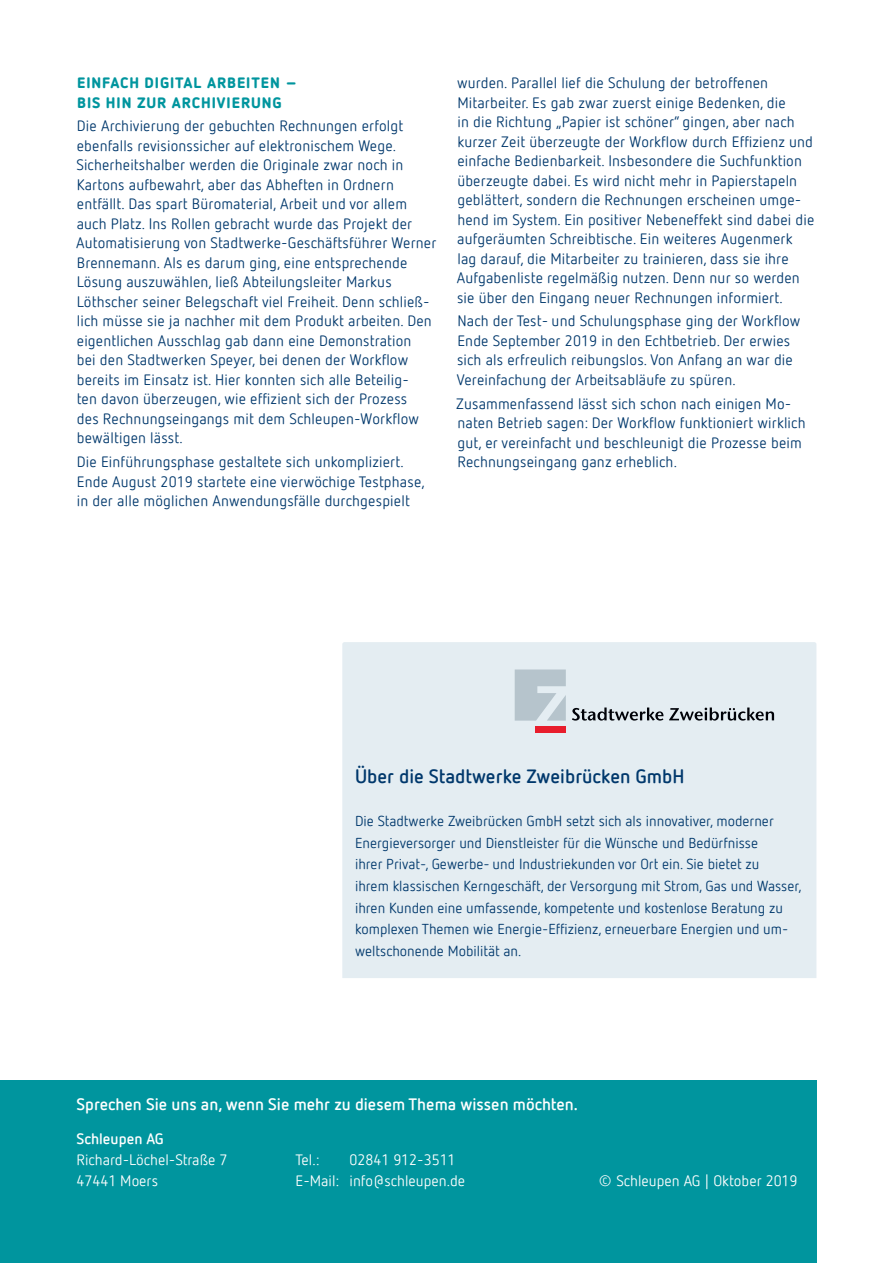
<style>
.page{position:relative;width:893px;height:1263px;background:#fff}
.page>*{position:absolute;margin:0;border:0;box-sizing:border-box;transform-origin:0 0}
.t1{font:700 19.2px "Netto Offc";color:#00386c}
.t2{font:700 16.5px "Netto Offc";color:#fff}
.t3{font:15px/19.5px "Netto Offc";letter-spacing:.01em;color:#00386c}
.t4{font:15px/21px "Netto Offc";color:#fff}
.t5{font:900 15px/19.5px "Netto Offc";letter-spacing:.06em;color:#00959e}
.t6{font:700 15px "Netto Offc";color:#fff}
.t7{font:14.4px/21.6px "Netto Offc";color:#00386c}
</style>
<div class="page">
<div style="left:342px;top:642px;width:474px;height:336px;background:#e4edf2"></div>
<svg style="left:572px;top:707px;width:91px;height:14px"></svg>
<svg style="left:669px;top:707px;width:105px;height:14px"></svg>
<svg style="left:515px;top:669px;width:51px;height:52px;background:#bfccd3"></svg>
<div style="left:535px;top:727px;width:31px;height:6px;background:#e81d2c"></div>
<div style="left:0;top:1080px;width:816px;height:183px;background:#00959e"></div>
<p class="t5" style="left:77px;top:73px;width:221px">EINFACH DIGITAL ARBEITEN –<br>BIS HIN ZUR ARCHIVIERUNG</p>
<p class="t3" style="left:76px;top:116px;width:362px">Die Archivierung der gebuchten Rechnungen erfolgt ebenfalls revisionssicher auf elektronischem Wege.<br>Sicherheitshalber werden die Originale zwar noch in Kartons aufbewahrt, aber das Abheften in Ordnern entfällt. Das spart Büromaterial, Arbeit und vor allem auch Platz. Ins Rollen gebracht wurde das Projekt der Automatisierung von Stadtwerke-Geschäftsführer Werner Brennemann. Als es darum ging, eine entsprechende Lösung auszuwählen, ließ Abteilungsleiter Markus Löthscher seiner Belegschaft viel Freiheit. Denn schließ&shy;lich müsse sie ja nachher mit dem Produkt arbeiten. Den eigentlichen Ausschlag gab dann eine Demonstration<br>bei den Stadtwerken Speyer, bei denen der Workflow bereits im Einsatz ist. Hier konnten sich alle Beteilig-<br>ten davon überzeugen, wie effizient sich der Prozess<br>des Rechnungseingangs mit dem Schleupen-Workflow bewältigen lässt.</p>
<p class="t3" style="left:77px;top:452px;width:350px">Die Einführungsphase gestaltete sich unkompliziert.<br>Ende August 2019 startete eine vierwöchige Testphase, in der alle möglichen Anwendungsfälle durchgespielt</p>
<p class="t3" style="left:457px;top:73px;width:359px">wurden. Parallel lief die Schulung der betroffenen Mitarbeiter. Es gab zwar zuerst einige Bedenken, die<br>in die Richtung „Papier ist schöner“ gingen, aber nach kurzer Zeit überzeugte der Workflow durch Effizienz und einfache Bedienbarkeit. Insbesondere die Suchfunktion überzeugte dabei. Es wird nicht mehr in Papierstapeln geblättert, sondern die Rechnungen erscheinen umge&shy;hend im System. Ein positiver Nebeneffekt sind dabei die aufgeräumten Schreibtische. Ein weiteres Augenmerk lag darauf, die Mitarbeiter zu trainieren, dass sie ihre Aufgabenliste regelmäßig nutzen. Denn nur so werden sie über den Eingang neuer Rechnungen informiert.</p>
<p class="t3" style="left:457px;top:311px;width:345px">Nach der Test- und Schulungsphase ging der Workflow Ende September 2019 in den Echtbetrieb. Der erwies sich als erfreulich reibungslos. Von Anfang an war die Vereinfachung der Arbeitsabläufe zu spüren.</p>
<p class="t3" style="left:456px;top:393px;width:351px">Zusammenfassend lässt sich schon nach einigen Mo&shy;naten Betrieb sagen: Der Workflow funktioniert wirklich gut, er vereinfacht und beschleunigt die Prozesse beim Rechnungseingang ganz erheblich.</p>
<p class="t1" style="left:355px;top:764px;width:331px">Über die Stadtwerke Zweibrücken GmbH</p>
<p class="t7" style="left:355px;top:810px;width:448px">Die Stadtwerke Zweibrücken GmbH setzt sich als innovativer, moderner Energieversorger und Dienstleister für die Wünsche und Bedürfnisse<br>ihrer Privat-, Gewerbe- und Industriekunden vor Ort ein. Sie bietet zu<br>ihrem klassischen Kerngeschäft, der Versorgung mit Strom, Gas und Wasser, ihren Kunden eine umfassende, kompetente und kostenlose Beratung zu komplexen Themen wie Energie-Effizienz, erneuerbare Energien und um&shy;weltschonende Mobilität an.</p>
<p class="t2" style="left:77px;top:1094px;width:503px">Sprechen Sie uns an, wenn Sie mehr zu diesem Thema wissen möchten.</p>
<p class="t6" style="left:77px;top:1129px;width:89px">Schleupen AG</p>
<p class="t4" style="left:77px;top:1148px;width:152px">Richard-Löchel-Straße 7</p>
<p class="t4" style="left:77px;top:1169px;width:83px">47441 Moers</p>
<p class="t4" style="left:296px;top:1148px;width:25px">Tel.:</p>
<p class="t4" style="left:296px;top:1148px;width:171px;text-indent:54px">02841 912-3511<br>E-Mail: info@schleupen.de</p>
<p class="t4" style="left:599px;top:1170px;width:200px">© Schleupen AG | Oktober 2019</p>
</div>
